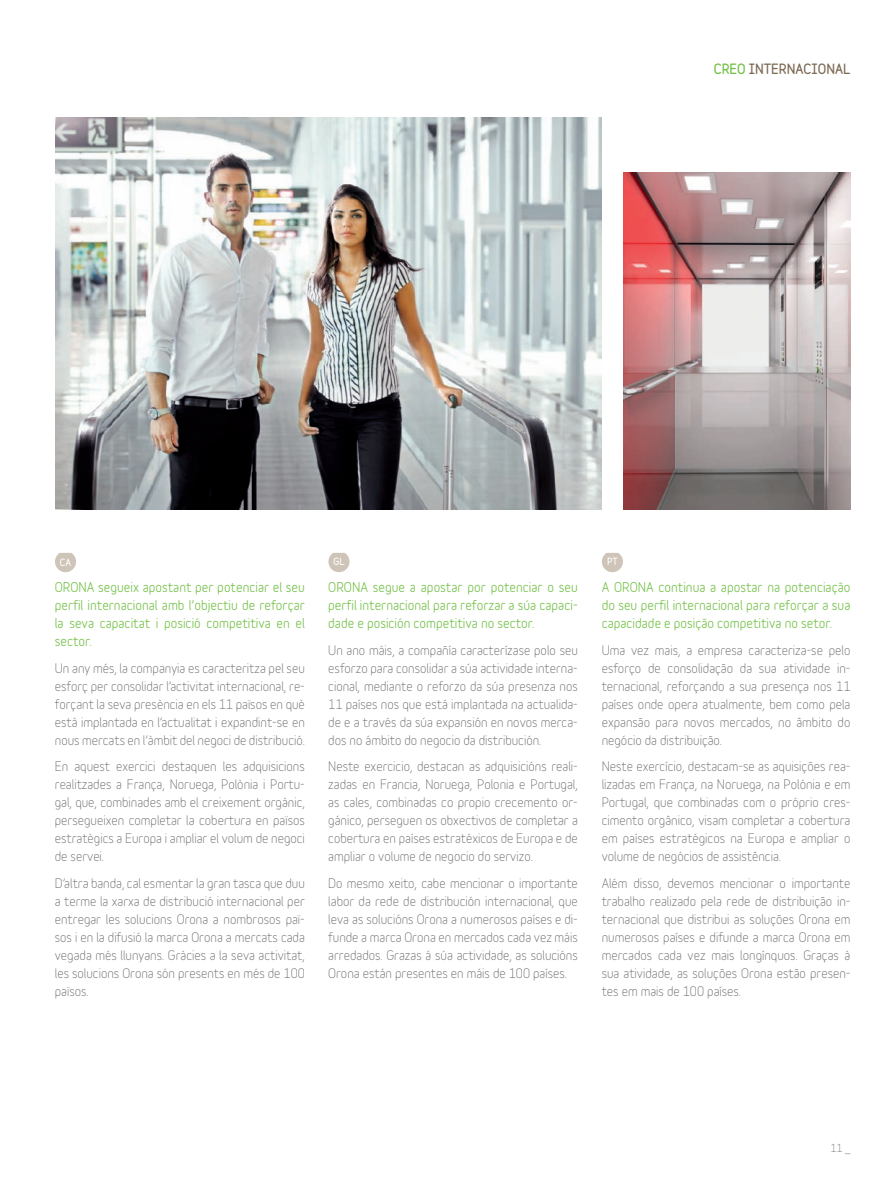
<style>
.page{position:relative;width:893px;height:1178px;background:#fff}
.page>*{position:absolute;margin:0;border:0;box-sizing:border-box;transform-origin:0 0}
.t1{font:12.75px/18px "Variable";color:#636366;text-align:justify}
.t2{font:700 12.75px/18px "Variable";color:#71bf44;text-align:justify}
.t3{font:900 12.75px "Variable";color:#7c6954}
.t4{font:700 10.5px "Variable";color:#939598}
.t5{font:900 9px "Variable";color:#fff}
.s1{color:#71bf44}
</style>
<div class="page">
<svg style="left:55px;top:553px;width:21px;height:19px"></svg>
<svg style="left:328px;top:553px;width:21px;height:19px"></svg>
<svg style="left:602px;top:553px;width:21px;height:19px"></svg>
<img style="left:624px;top:173px;width:226px;height:337px">
<img style="left:55px;top:118px;width:546px;height:392px">
<p class="t3" style="left:714px;top:59px;width:138px"><span class="s1">CREO</span> INTERNACIONAL</p>
<p class="t5" style="left:60px;top:555px;width:13px">CA</p>
<p class="t5" style="left:333px;top:554px;width:13px">GL</p>
<p class="t5" style="left:607px;top:555px;width:12px">PT</p>
<p class="t2" style="left:55px;top:577px;width:252px">ORONA segueix apostant per potenciar el seu perfil internacional amb l’objectiu de reforçar la seva capacitat i posició competitiva en el sector.</p>
<p class="t1" style="left:55px;top:658px;width:252px">Un any més, la companyia es caracteritza pel seu esforç per consolidar l’activitat internacional, re&shy;forçant la seva presència en els 11 països en què està implantada en l’actualitat i expandint-se en nous mercats en l’àmbit del negoci de distribució.</p>
<p class="t1" style="left:55px;top:756px;width:252px">En aquest exercici destaquen les adquisicions realitzades a França, Noruega, Polònia i Portu&shy;gal, que, combinades amb el creixement orgànic, persegueixen completar la cobertura en països estratègics a Europa i ampliar el volum de negoci de servei.</p>
<p class="t1" style="left:55px;top:873px;width:252px">D’altra banda, cal esmentar la gran tasca que duu a terme la xarxa de distribució internacional per entregar les solucions Orona a nombrosos paï&shy;sos i en la difusió la marca Orona a mercats cada vegada més llunyans. Gràcies a la seva activitat, les solucions Orona són presents en més de 100 països.</p>
<p class="t2" style="left:328px;top:577px;width:251px">ORONA segue a apostar por potenciar o seu perfil internacional para reforzar a súa capaci&shy;dade e posición competitiva no sector.</p>
<p class="t1" style="left:328px;top:640px;width:251px">Un ano máis, a compañía caracterízase polo seu esforzo para consolidar a súa actividade interna&shy;cional, mediante o reforzo da súa presenza nos 11 países nos que está implantada na actualida&shy;de e a través da súa expansión en novos merca&shy;dos no ámbito do negocio da distribución.</p>
<p class="t1" style="left:328px;top:756px;width:251px">Neste exercicio, destacan as adquisicións reali&shy;zadas en Francia, Noruega, Polonia e Portugal, as cales, combinadas co propio crecemento or&shy;gánico, perseguen os obxectivos de completar a cobertura en países estratéxicos de Europa e de ampliar o volume de negocio do servizo.</p>
<p class="t1" style="left:328px;top:873px;width:251px">Do mesmo xeito, cabe mencionar o importante labor da rede de distribución internacional, que leva as solucións Orona a numerosos países e di&shy;funde a marca Orona en mercados cada vez máis arredados. Grazas á súa actividade, as solucións Orona están presentes en máis de 100 países.</p>
<p class="t2" style="left:602px;top:577px;width:250px">A ORONA continua a apostar na potenciação do seu perfil internacional para reforçar a sua capacidade e posição competitiva no setor.</p>
<p class="t1" style="left:602px;top:640px;width:250px">Uma vez mais, a empresa caracteriza-se pelo esforço de consolidação da sua atividade in&shy;ternacional, reforçando a sua presença nos 11 países onde opera atualmente, bem como pela expansão para novos mercados, no âmbito do negócio da distribuição.</p>
<p class="t1" style="left:602px;top:756px;width:250px">Neste exercício, destacam-se as aquisições rea&shy;lizadas em França, na Noruega, na Polónia e em Portugal, que combinadas com o próprio cres&shy;cimento orgânico, visam completar a cobertura em países estratégicos na Europa e ampliar o volume de negócios de assistência.</p>
<p class="t1" style="left:602px;top:873px;width:250px">Além disso, devemos mencionar o importante trabalho realizado pela rede de distribuição in&shy;ternacional que distribui as soluções Orona em numerosos países e difunde a marca Orona em mercados cada vez mais longínquos. Graças à sua atividade, as soluções Orona estão presen&shy;tes em mais de 100 países.</p>
<p class="t4" style="left:831px;top:1139px;width:21px">11 _</p>
</div>
